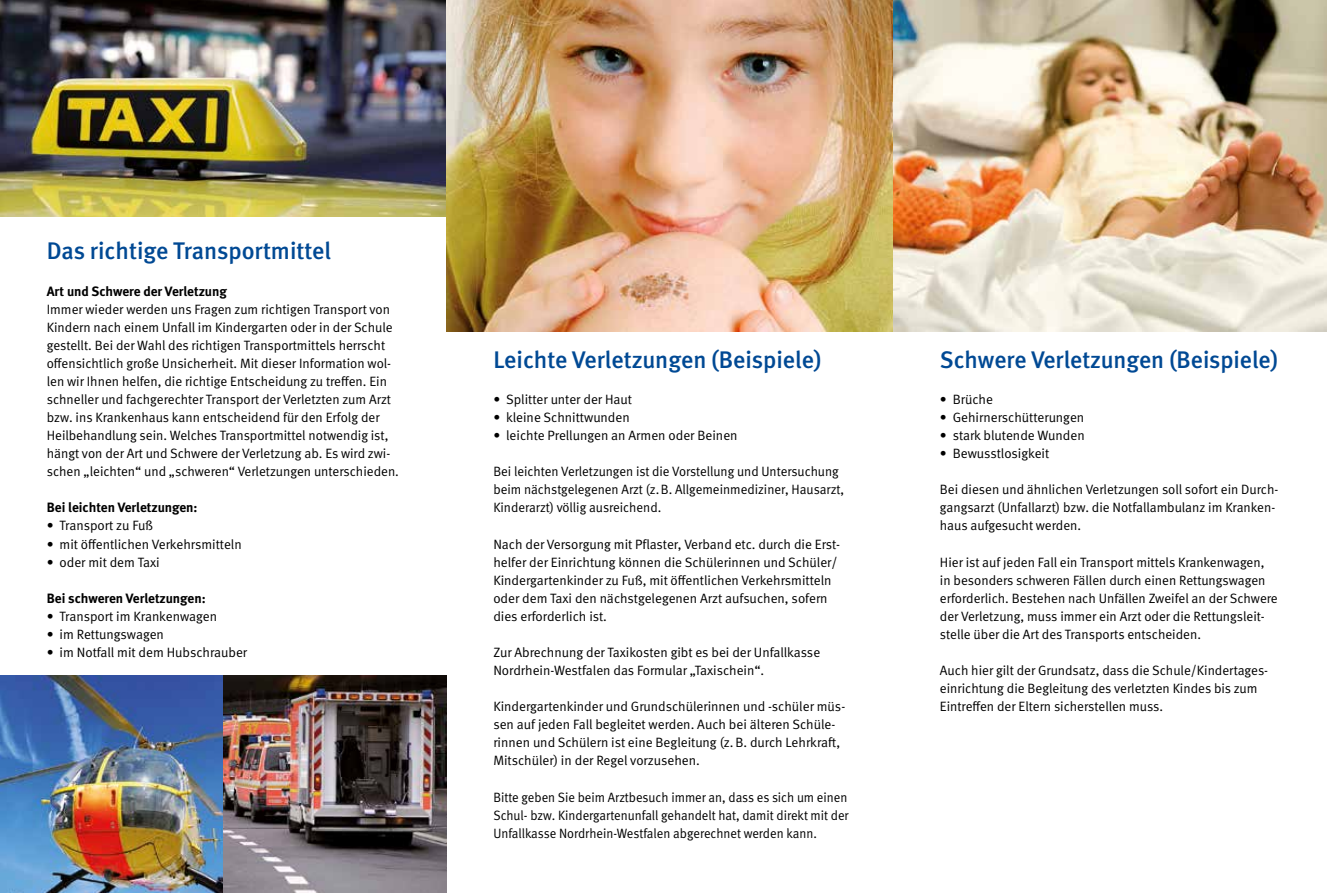
<style>
.page{position:relative;width:1327px;height:893px;background:#fff}
.page>*{position:absolute;margin:0;border:0;box-sizing:border-box;transform-origin:0 0}
.t1{font:500 24px "DGUV Meta";color:#004994}
.t2{font:13.5px/18px "DGUV Meta";color:#000}
.t3{font:13.5px/18.1px "DGUV Meta";color:#000;text-align:justify;scale:.95 1}
.t4{font:700 13.5px "DGUV Meta";color:#000}
</style>
<div class="page">
<img style="left:0;top:675px;width:446px;height:218px">
<img style="left:0;top:0;width:446px;height:217px">
<img style="left:446px;top:0;width:881px;height:332px">
<h1 class="t1" style="left:47px;top:237px;width:286px">Das richtige Transportmittel</h1>
<p class="t4" style="left:47px;top:283px;width:182px">Art und Schwere der Verletzung</p>
<p class="t2" style="left:47px;top:300px;width:354px">Immer wieder werden uns Fragen zum richtigen Transport von Kindern nach einem Unfall im Kindergarten oder in der Schule gestellt. Bei der Wahl des richtigen Transportmittels herrscht offensichtlich große Unsicherheit. Mit dieser Information wol&shy;len wir Ihnen helfen, die richtige Entscheidung zu treffen. Ein schneller und fachgerechter Transport der Verletzten zum Arzt bzw. ins Krankenhaus kann entscheidend für den Erfolg der Heilbehandlung sein. Welches Transportmittel notwendig ist, hängt von der Art und Schwere der Verletzung ab. Es wird zwi&shy;schen „leichten“ und „schweren“ Verletzungen unterschieden.</p>
<p class="t4" style="left:47px;top:500px;width:152px">Bei leichten Verletzungen:</p>
<p class="t2" style="left:47px;top:517px;width:108px">• Transport zu Fuß</p>
<p class="t2" style="left:47px;top:535px;width:196px">• mit öffentlichen Verkehrsmitteln</p>
<p class="t2" style="left:47px;top:553px;width:114px">• oder mit dem Taxi</p>
<p class="t4" style="left:47px;top:590px;width:160px">Bei schweren Verletzungen:</p>
<p class="t2" style="left:47px;top:607px;width:172px">• Transport im Krankenwagen</p>
<p class="t2" style="left:47px;top:626px;width:119px">• im Rettungswagen</p>
<p class="t2" style="left:47px;top:644px;width:202px">• im Notfall mit dem Hubschrauber</p>
<h1 class="t1" style="left:493px;top:346px;width:329px">Leichte Verletzungen (Beispiele)</h1>
<p class="t2" style="left:493px;top:391px;width:140px">• Splitter unter der Haut</p>
<p class="t2" style="left:493px;top:409px;width:138px">• kleine Schnittwunden</p>
<p class="t2" style="left:493px;top:427px;width:246px">• leichte Prellungen an Armen oder Beinen</p>
<p class="t2" style="left:493px;top:463px;width:352px">Bei leichten Verletzungen ist die Vorstellung und Untersuchung beim nächstgelegenen Arzt (z.B. Allgemeinmediziner, Hausarzt,<br>Kinderarzt) völlig ausreichend.</p>
<p class="t2" style="left:493px;top:535px;width:348px">Nach der Versorgung mit Pflaster, Verband etc. durch die Erst&shy;helfer der Einrichtung können die Schülerinnen und Schüler/ Kindergartenkinder zu Fuß, mit öffentlichen Verkehrsmitteln oder dem Taxi den nächstgelegenen Arzt aufsuchen, sofern dies erforderlich ist.</p>
<p class="t2" style="left:493px;top:644px;width:328px">Zur Abrechnung der Taxikosten gibt es bei der Unfallkasse<br>Nordrhein-Westfalen das Formular „Taxischein“.</p>
<p class="t2" style="left:493px;top:698px;width:353px">Kindergartenkinder und Grundschülerinnen und -schüler müs&shy;sen auf jeden Fall begleitet werden. Auch bei älteren Schüle&shy;rinnen und Schülern ist eine Begleitung (z.B. durch Lehrkraft, Mitschüler) in der Regel vorzusehen.</p>
<p class="t3" style="left:493px;top:788px;width:375px">Bitte geben Sie beim Arztbesuch immer an, dass es sich um einen Schul- bzw. Kindergartenunfall gehandelt hat, damit direkt mit der Unfallkasse Nordrhein-Westfalen abgerechnet werden kann.</p>
<h1 class="t1" style="left:940px;top:346px;width:339px">Schwere Verletzungen (Beispiele)</h1>
<p class="t2" style="left:940px;top:391px;width:55px">• Brüche</p>
<p class="t2" style="left:940px;top:409px;width:146px">• Gehirnerschütterungen</p>
<p class="t2" style="left:940px;top:427px;width:146px">• stark blutende Wunden</p>
<p class="t2" style="left:940px;top:445px;width:111px">• Bewusstlosigkeit</p>
<p class="t2" style="left:940px;top:481px;width:340px">Bei diesen und ähnlichen Verletzungen soll sofort ein Durch&shy;gangsarzt (Unfallarzt) bzw. die Notfallambulanz im Kranken&shy;haus aufgesucht werden.</p>
<p class="t2" style="left:940px;top:553px;width:339px">Hier ist auf jeden Fall ein Transport mittels Krankenwagen, in besonders schweren Fällen durch einen Rettungswagen erforderlich. Bestehen nach Unfällen Zweifel an der Schwere der Verletzung, muss immer ein Arzt oder die Rettungsleit&shy;stelle über die Art des Transports entscheiden.</p>
<p class="t2" style="left:940px;top:662px;width:330px">Auch hier gilt der Grundsatz, dass die Schule/Kindertages&shy;einrichtung die Begleitung des verletzten Kindes bis zum<br>Eintreffen der Eltern sicherstellen muss.</p>
</div>
